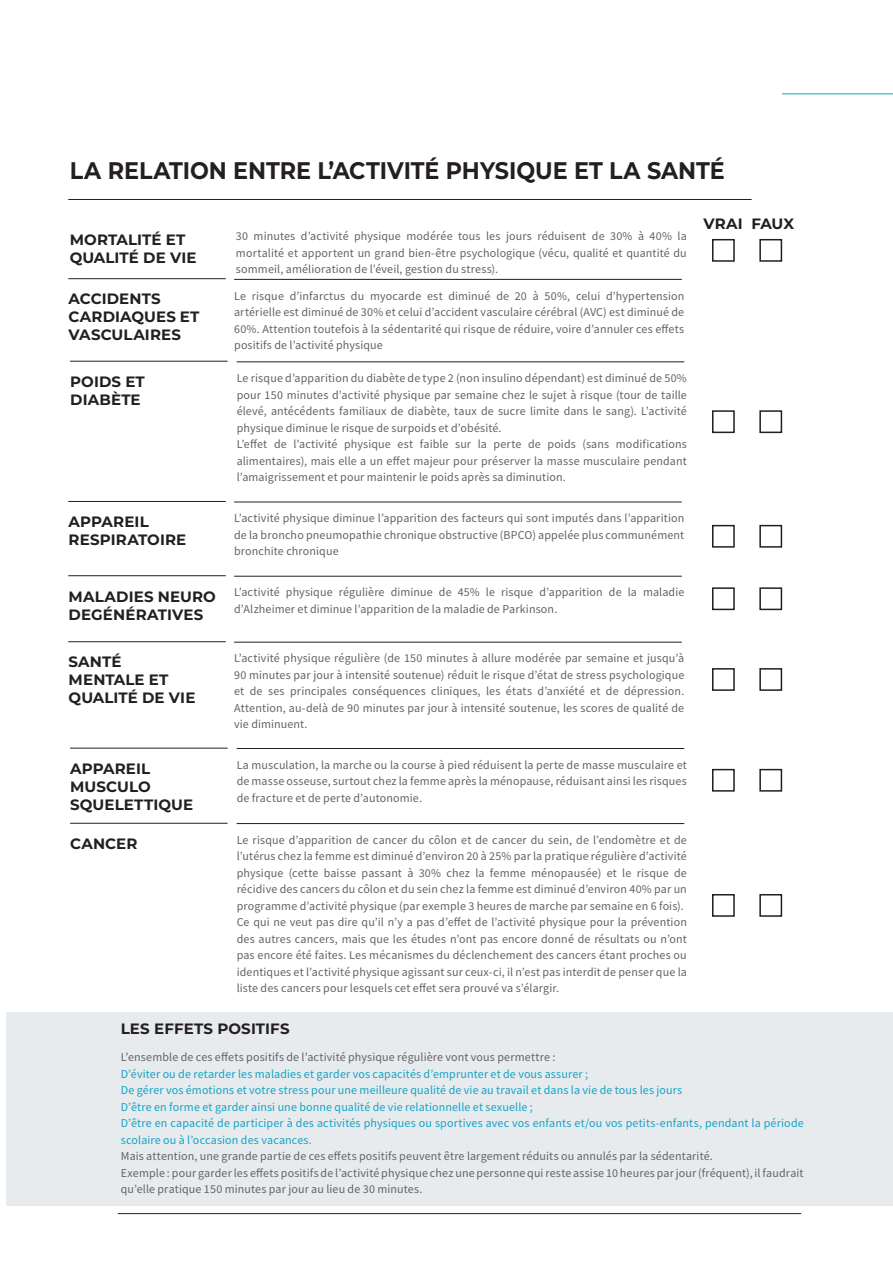
<style>
.page{position:relative;width:893px;height:1263px;background:#fff}
.page>*{position:absolute;margin:0;border:0;box-sizing:border-box;transform-origin:0 0}
.t1{font:700 24px "Montserrat";color:#231f20;scale:.93 1}
._6_pt_Small_Text{font:700 15px/18px "Montserrat";letter-spacing:.01em;color:#231f20}
._10_pt_Headlines_Cop{font:700 15px "Montserrat";letter-spacing:.005em;color:#231f20}
._6_pt_Small_Text-2{font:12px/16.5px "Source Sans Pro";letter-spacing:.01em;color:#636366;text-align:justify}
._6_pt_Small_Text-3{font:12px/16.5px "Source Sans Pro";letter-spacing:.01em;color:#14a3c6}
</style>
<div class="page">
<hr style="left:782px;top:93px;width:111px;height:1px;background:#14a3c6">
<div style="left:7px;top:1012px;width:886px;height:193px;background:#e7ebed"></div>
<hr style="left:68px;top:278px;width:158px;height:1px;background:#231f20">
<hr style="left:70px;top:361px;width:158px;height:1px;background:#231f20">
<hr style="left:68px;top:501px;width:158px;height:1px;background:#231f20">
<hr style="left:68px;top:575px;width:158px;height:1px;background:#231f20">
<hr style="left:68px;top:641px;width:158px;height:1px;background:#231f20">
<hr style="left:70px;top:748px;width:158px;height:1px;background:#231f20">
<hr style="left:70px;top:823px;width:158px;height:1px;background:#231f20">
<hr style="left:234px;top:279px;width:448px;height:1px;background:#231f20">
<hr style="left:237px;top:361px;width:447px;height:1px;background:#231f20">
<hr style="left:234px;top:502px;width:448px;height:1px;background:#231f20">
<hr style="left:234px;top:576px;width:448px;height:1px;background:#231f20">
<hr style="left:234px;top:642px;width:448px;height:1px;background:#231f20">
<hr style="left:237px;top:748px;width:447px;height:1px;background:#231f20">
<hr style="left:237px;top:823px;width:447px;height:1px;background:#231f20">
<hr style="left:118px;top:1213px;width:683px;height:1px;background:#231f20">
<hr style="left:68px;top:199px;width:684px;height:1px;background:#231f20">
<div style="left:712px;top:239px;width:23px;height:23px;border:2px solid #231f20"></div>
<div style="left:759px;top:239px;width:23px;height:23px;border:2px solid #231f20"></div>
<div style="left:712px;top:410px;width:23px;height:23px;border:2px solid #231f20"></div>
<div style="left:759px;top:410px;width:23px;height:23px;border:2px solid #231f20"></div>
<div style="left:712px;top:525px;width:23px;height:23px;border:2px solid #231f20"></div>
<div style="left:759px;top:525px;width:23px;height:23px;border:2px solid #231f20"></div>
<div style="left:712px;top:587px;width:23px;height:23px;border:2px solid #231f20"></div>
<div style="left:759px;top:587px;width:23px;height:23px;border:2px solid #231f20"></div>
<div style="left:712px;top:668px;width:23px;height:23px;border:2px solid #231f20"></div>
<div style="left:759px;top:668px;width:23px;height:23px;border:2px solid #231f20"></div>
<div style="left:712px;top:769px;width:23px;height:23px;border:2px solid #231f20"></div>
<div style="left:759px;top:769px;width:23px;height:23px;border:2px solid #231f20"></div>
<div style="left:712px;top:894px;width:23px;height:23px;border:2px solid #231f20"></div>
<div style="left:759px;top:894px;width:23px;height:23px;border:2px solid #231f20"></div>
<h1 class="t1" style="left:70px;top:153px;width:706px">LA RELATION ENTRE L’ACTIVITÉ PHYSIQUE ET LA SANTÉ</h1>
<p class="_10_pt_Headlines_Cop" style="left:703px;top:213px;width:92px">VRAI FAUX</p>
<p class="_6_pt_Small_Text-2" style="left:236px;top:228px;width:452px">30 minutes d’activité physique modérée tous les jours réduisent de 30% à 40% la mortalité et apportent un grand bien-être psychologique (vécu, qualité et quantité du sommeil, amélioration de l’éveil, gestion du stress).</p>
<p class="_6_pt_Small_Text" style="left:70px;top:230px;width:128px">MORTALITÉ ET<br>QUALITÉ DE VIE</p>
<p class="_6_pt_Small_Text" style="left:69px;top:289px;width:132px">ACCIDENTS<br>CARDIAQUES ET<br>VASCULAIRES</p>
<p class="_6_pt_Small_Text-2" style="left:234px;top:287px;width:452px">Le risque d’infarctus du myocarde est diminué de 20 à 50%, celui d’hypertension artérielle est diminué de 30% et celui d’accident vasculaire cérébral (AVC) est diminué de 60%. Attention toutefois à la sédentarité qui risque de réduire, voire d’annuler ces effets positifs de l’activité physique</p>
<p class="_6_pt_Small_Text-2" style="left:237px;top:370px;width:452px">Le risque d’apparition du diabète de type 2 (non insulino dépendant) est diminué de 50% pour 150 minutes d’activité physique par semaine chez le sujet à risque (tour de taille élevé, antécédents familiaux de diabète, taux de sucre limite dans le sang). L’activité physique diminue le risque de surpoids et d’obésité.</p>
<p class="_6_pt_Small_Text-2" style="left:237px;top:436px;width:452px">L’effet de l’activité physique est faible sur la perte de poids (sans modifications alimentaires), mais elle a un effet majeur pour préserver la masse musculaire pendant l’amaigrissement et pour maintenir le poids après sa diminution.</p>
<p class="_6_pt_Small_Text-2" style="left:234px;top:510px;width:452px">L’activité physique diminue l’apparition des facteurs qui sont imputés dans l’apparition de la broncho pneumopathie chronique obstructive (BPCO) appelée plus communément bronchite chronique</p>
<p class="_6_pt_Small_Text-2" style="left:234px;top:584px;width:452px">L’activité physique régulière diminue de 45% le risque d’apparition de la maladie d’Alzheimer et diminue l’apparition de la maladie de Parkinson.</p>
<p class="_6_pt_Small_Text-2" style="left:234px;top:650px;width:452px">L’activité physique régulière (de 150 minutes à allure modérée par semaine et jusqu’à 90 minutes par jour à intensité soutenue) réduit le risque d’état de stress psychologique et de ses principales conséquences cliniques, les états d’anxiété et de dépression.<br>Attention, au-delà de 90 minutes par jour à intensité soutenue, les scores de qualité de vie diminuent.</p>
<p class="_6_pt_Small_Text-2" style="left:237px;top:756px;width:452px">La musculation, la marche ou la course à pied réduisent la perte de masse musculaire et de masse osseuse, surtout chez la femme après la ménopause, réduisant ainsi les risques de fracture et de perte d’autonomie.</p>
<p class="_6_pt_Small_Text-2" style="left:237px;top:831px;width:452px">Le risque d’apparition de cancer du côlon et de cancer du sein, de l’endomètre et de l’utérus chez la femme est diminué d’environ 20 à 25% par la pratique régulière d’activité physique (cette baisse passant à 30% chez la femme ménopausée) et le risque de récidive des cancers du côlon et du sein chez la femme est diminué d’environ 40% par un programme d’activité physique (par exemple 3 heures de marche par semaine en 6 fois).</p>
<p class="_6_pt_Small_Text-2" style="left:237px;top:914px;width:452px">Ce qui ne veut pas dire qu’il n’y a pas d’effet de l’activité physique pour la prévention des autres cancers, mais que les études n’ont pas encore donné de résultats ou n’ont pas encore été faites. Les mécanismes du déclenchement des cancers étant proches ou identiques et l’activité physique agissant sur ceux-ci, il n’est pas interdit de penser que la liste des cancers pour lesquels cet effet sera prouvé va s’élargir.</p>
<p class="_6_pt_Small_Text" style="left:121px;top:1019px;width:170px">LES EFFETS POSITIFS</p>
<p class="_6_pt_Small_Text-2" style="left:121px;top:1049px;width:436px">L’ensemble de ces effets positifs de l’activité physique régulière vont vous permettre :</p>
<p class="_6_pt_Small_Text-3" style="left:121px;top:1065px;width:469px">D’éviter ou de retarder les maladies et garder vos capacités d’emprunter et de vous assurer ;</p>
<p class="_6_pt_Small_Text-3" style="left:121px;top:1082px;width:563px">De gérer vos émotions et votre stress pour une meilleure qualité de vie au travail et dans la vie de tous les jours</p>
<p class="_6_pt_Small_Text-3" style="left:121px;top:1098px;width:413px">D’être en forme et garder ainsi une bonne qualité de vie relationnelle et sexuelle ;</p>
<p class="_6_pt_Small_Text-3" style="left:121px;top:1115px;width:684px">D’être en capacité de participer à des activités physiques ou sportives avec vos enfants et/ou vos petits-enfants, pendant la période scolaire ou à l’occasion des vacances.</p>
<p class="_6_pt_Small_Text-2" style="left:121px;top:1148px;width:593px">Mais attention, une grande partie de ces effets positifs peuvent être largement réduits ou annulés par la sédentarité.</p>
<p class="_6_pt_Small_Text-2" style="left:121px;top:1164px;width:684px">Exemple : pour garder les effets positifs de l’activité physique chez une personne qui reste assise 10 heures par jour (fréquent), il faudrait qu’elle pratique 150 minutes par jour au lieu de 30 minutes.</p>
<p class="_6_pt_Small_Text" style="left:70px;top:372px;width:76px">POIDS ET<br>DIABÈTE</p>
<p class="_6_pt_Small_Text" style="left:69px;top:512px;width:119px">APPAREIL<br>RESPIRATOIRE</p>
<p class="_6_pt_Small_Text" style="left:69px;top:587px;width:149px">MALADIES NEURO</p>
<p class="_6_pt_Small_Text" style="left:69px;top:605px;width:136px">DEGÉNÉRATIVES</p>
<p class="_6_pt_Small_Text" style="left:69px;top:652px;width:128px">SANTÉ<br>MENTALE ET<br>QUALITÉ DE VIE</p>
<p class="_6_pt_Small_Text" style="left:70px;top:759px;width:82px">APPAREIL</p>
<p class="_6_pt_Small_Text" style="left:70px;top:777px;width:82px">MUSCULO</p>
<p class="_6_pt_Small_Text" style="left:70px;top:795px;width:124px">SQUELETTIQUE</p>
<p class="_6_pt_Small_Text" style="left:70px;top:834px;width:69px">CANCER</p>
</div>
